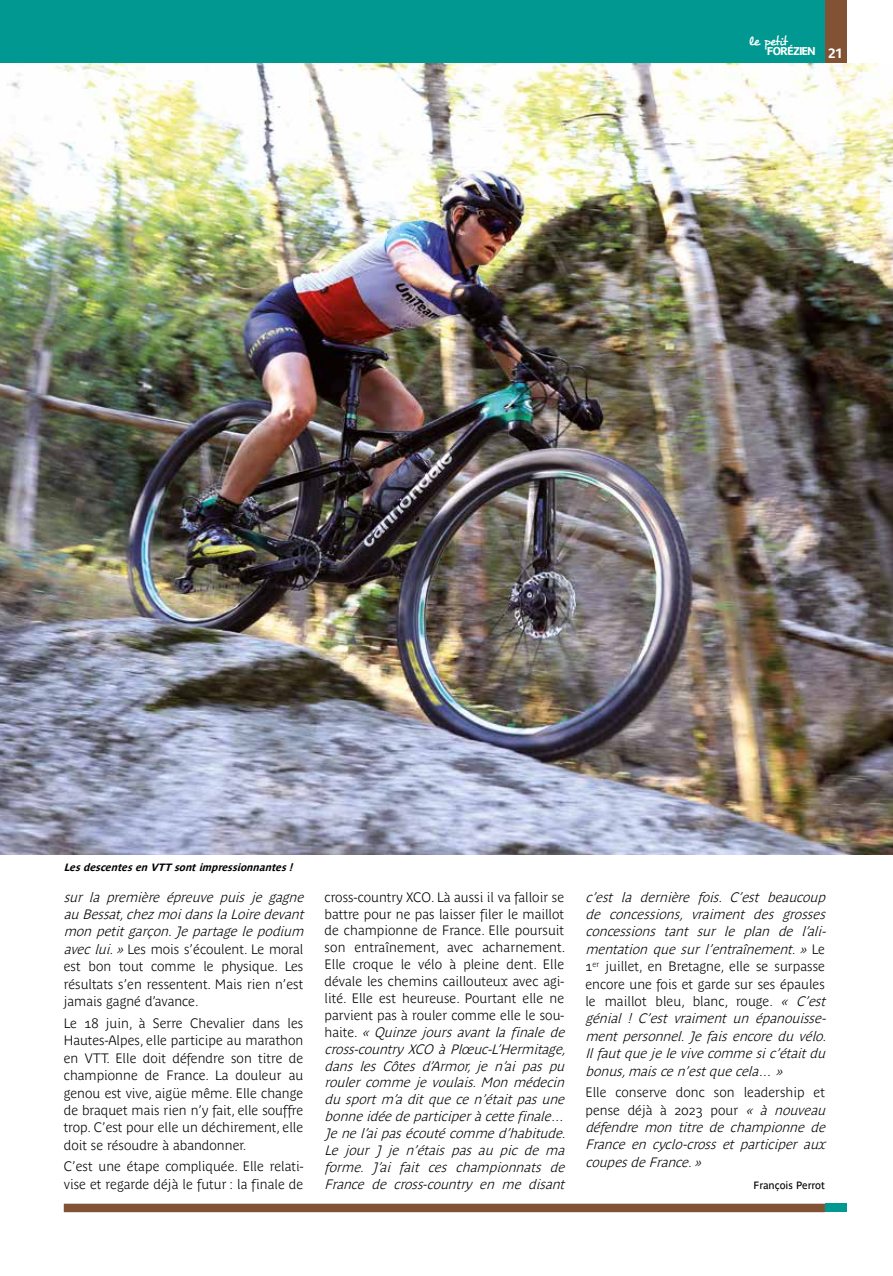
<style>
.page{position:relative;width:893px;height:1276px;background:#fff}
.page>*{position:absolute;margin:0;border:0;box-sizing:border-box;transform-origin:0 0}
.t1{font:italic 700 13.5px/17px "Parisine Plus Clair";color:#000}
.t2{font:700 13.5px/17.4px "Parisine Plus Clair";color:#000}
.t3{font:13.35px "Desyrel";letter-spacing:-.06em;color:#fff}
.t4{font:700 11.25px "Parisine Plus";letter-spacing:-.08em;color:#fff}
.t5{font:700 11.25px "Parisine";letter-spacing:-.08em;color:#fff}
.t6{font:italic 700 10.5px "Parisine Plus";color:#000}
.t7{font:10.5px "Parisine";color:#000}
.s1{font-family:"Parisine";font-size:13.5px}
.s2{font-style:italic}
.s3{font-style:normal}
</style>
<div class="page">
<div style="left:825px;top:1203px;width:21px;height:9px;background:#009890"></div>
<div style="left:64px;top:1203px;width:761px;height:9px;background:#815234"></div>
<div style="left:825px;top:0;width:21px;height:64px;background:#815234"></div>
<div style="left:0;top:0;width:825px;height:64px;background:#009890"></div>
<img style="left:0;top:64px;width:893px;height:791px">
<p class="t3" style="left:748px;top:33px;width:41px">le petit</p>
<p class="t3" style="left:737px;top:34px;width:41px">le petit</p>
<p class="t4" style="left:767px;top:45px;width:78px">FORÉZIEN <span class="s1">21</span></p>
<p class="t5" style="left:755px;top:46px;width:50px">FORÉZIEN</p>
<p class="t6" style="left:64px;top:861px;width:233px">Lesdescentesen VTT sontimpressionnantes!</p>
<p class="t2" style="left:64px;top:888px;width:245px"><span class="s2">sur la première épreuve puis je gagne au Bessat,chezmoidanslaLoiredevant mon petitgarçon.Jepartagelepodium aveclui.»</span>Les mois s’écoulent. Le moral est bon tout comme le physique. Les résultats s’en ressentent. Mais rien n’est jamais gagné d’avance.</p>
<p class="t2" style="left:64px;top:1014px;width:241px;text-align:justify">Le 18 juin, à Serre Chevalier dans les Hautes-Alpes, elle participe au marathon en VTT. Elle doit défendre son titre de championne de France. La douleur au genou est vive, aigüe même. Elle change de braquet mais rien n’y fait, elle souffre trop. C’est pour elle un déchirement, elle doit se résoudre à abandonner.</p>
<p class="t2" style="left:64px;top:1158px;width:241px">C’est une étape compliquée. Elle relati&shy;vise et regarde déjà le futur : la finale de</p>
<p class="t1" style="left:325px;top:888px;width:246px"><span class="s3">cross-country XCO. Là aussi il va falloir se battre pour ne pas laisser filer le maillot de championne de France. Elle poursuit son entraînement, avec acharnement.<br>Elle croque le vélo à pleine dent. Elle dévale les chemins caillouteux avec agi&shy;lité. Elle est heureuse. Pourtant elle ne parvient pas à rouler comme elle le sou&shy;h a i t e .</span> « Quinze jours avant la finale de cross-country XCO à Plœuc-L’Hermitage, dans les Côtes d’Armor, je n’ai pas pu rouler comme je voulais.Mon médecin du sport m’a dit que ce n’était pas une bonneidéedeparticiperàcettefinale… Jenel’aipasécoutécommed’habitude.<br>Le jour J je n’étais pas au pic de ma forme. J’ai fait ces championnats de France de cross-country en me disant</p>
<p class="t1" style="left:585px;top:888px;width:246px;line-height:17.4px">c’est la dernière fois. C’est beaucoup de concessions, vraiment des grosses concessions tant sur le plan de l’ali&shy;mentation que sur l’entraînement.» <span class="s3">L e 1</span><sup>er</sup> <span class="s3">juillet, en Bretagne, elle se surpasse encore une fois et garde sur ses épaules le maillot bleu, blanc, rouge.</span> « C’est génial ! C’est vraiment un épanouisse&shy;ment personnel.Je fais encore du vélo.<br>Ilfautquejelevivecommesic’étaitdu bonus,maiscen’estquecela… »</p>
<p class="t1" style="left:585px;top:1083px;width:245px;line-height:17.4px"><span class="s3">Elle conserve donc son leadership et pense déjà à 2023 pour</span> « à nouveau défendre mon titre de championne de<br>France en cyclo-cross et participer aux coupesdeFrance.»</p>
<p class="t7" style="left:754px;top:1179px;width:73px">François Perrot</p>
</div>
